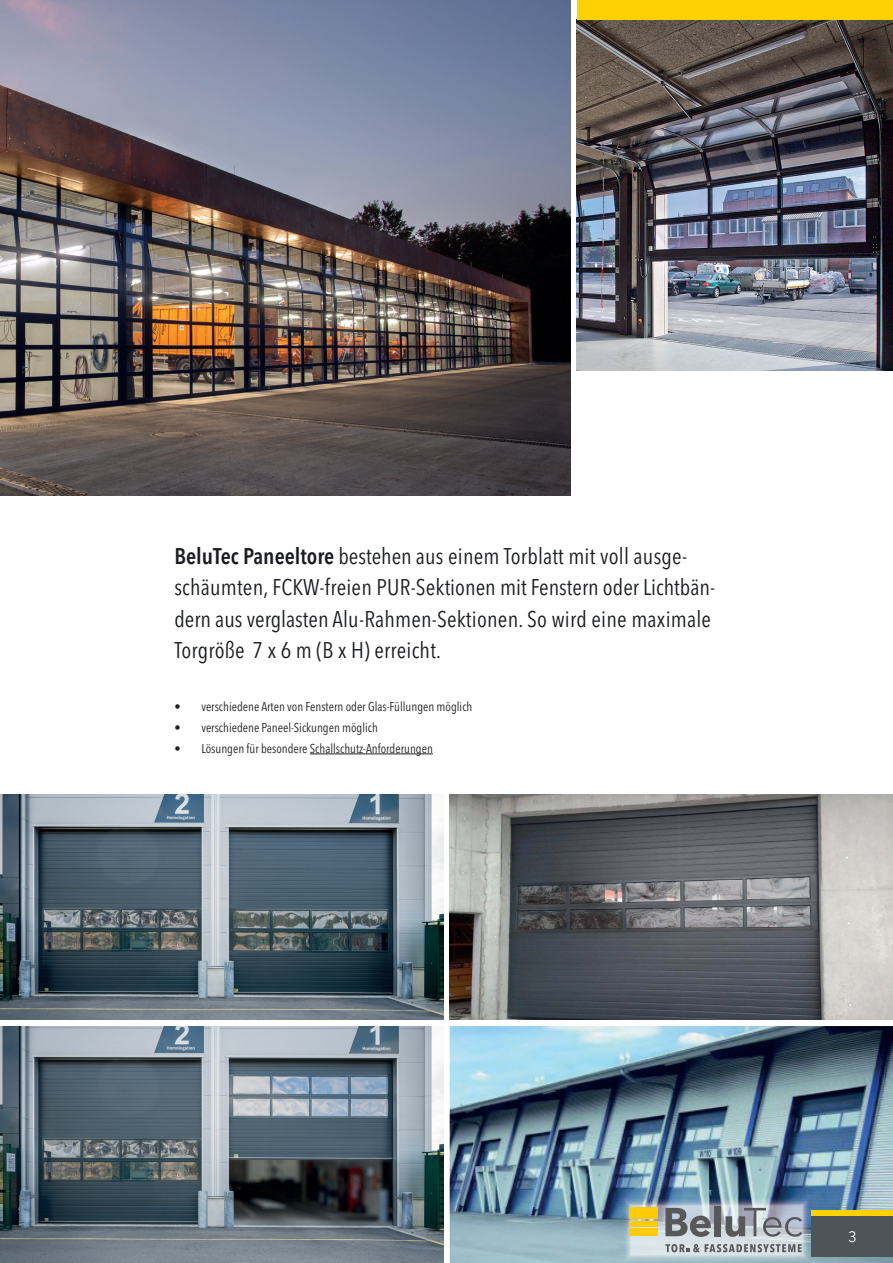
<style>
.page{position:relative;width:893px;height:1263px;background:#fff}
.page>*{position:absolute;margin:0;border:0;box-sizing:border-box;transform-origin:0 0}
.t1{font:condensed 22.5px/31.5px "Avenir Next LT Pro";letter-spacing:.01em;color:#1a1c21}
.t2{font:15px "Avenir Next LT Pro";color:#fff}
.t3{font:condensed 12.75px "Avenir Next LT Pro";color:#231f20}
.s1{font-weight:600}
</style>
<div class="page">
<img style="left:0;top:0;width:570px;height:495px">
<img style="left:450px;top:794px;width:443px;height:226px">
<img style="left:450px;top:1026px;width:443px;height:237px">
<img style="left:0;top:794px;width:443px;height:226px">
<img style="left:0;top:1026px;width:443px;height:237px">
<img style="left:577px;top:19px;width:316px;height:351px">
<hr style="left:310px;top:753px;width:123px;height:1px;background:#231f20">
<div style="left:812px;top:1210px;width:81px;height:6px;background:#fed105"></div>
<div style="left:812px;top:1216px;width:81px;height:41px;background:#4d545a"></div>
<img style="left:622px;top:1198px;width:188px;height:65px">
<div style="left:629px;top:1228px;width:29px;height:8px;background:#feca0a"></div>
<div style="left:629px;top:1221px;width:29px;height:5px;background:#feca0a"></div>
<hr style="left:629px;top:1215px;width:29px;height:4px;background:#feca0a">
<hr style="left:629px;top:1211px;width:29px;height:3px;background:#feca0a">
<hr style="left:629px;top:1208px;width:29px;height:3px;background:#feca0a">
<svg style="left:665px;top:1208px;width:46px;height:29px"></svg>
<div style="left:714px;top:1206px;width:7px;height:30px;background:#57585a"></div>
<svg style="left:725px;top:1208px;width:77px;height:29px;background:#9fa5ad"></svg>
<svg style="left:665px;top:1244px;width:137px;height:8px"></svg>
<div style="left:577px;top:0;width:316px;height:19px;background:#fed105"></div>
<p class="t1" style="left:174px;top:540px;width:542px"><span class="s1">BeluTec Paneeltore</span> bestehen aus einem Torblatt mit voll ausge&shy;schäumten, FCKW-freien PUR-Sektionen mit Fenstern oder Lichtbän&shy;dern aus verglasten Alu-Rahmen-Sektionen. So wird eine maximale Torgröße 7 x 6 m (B x H) erreicht.</p>
<p class="t3" style="left:174px;top:698px;width:300px">• verschiedene Arten von Fenstern oder Glas-Füllungen möglich</p>
<p class="t3" style="left:174px;top:719px;width:205px">• verschiedene Paneel-Sickungen möglich</p>
<p class="t3" style="left:174px;top:740px;width:260px">• Lösungen für besondere Schallschutz-Anforderungen</p>
<p class="t2" style="left:848px;top:1228px;width:10px">3</p>
</div>
